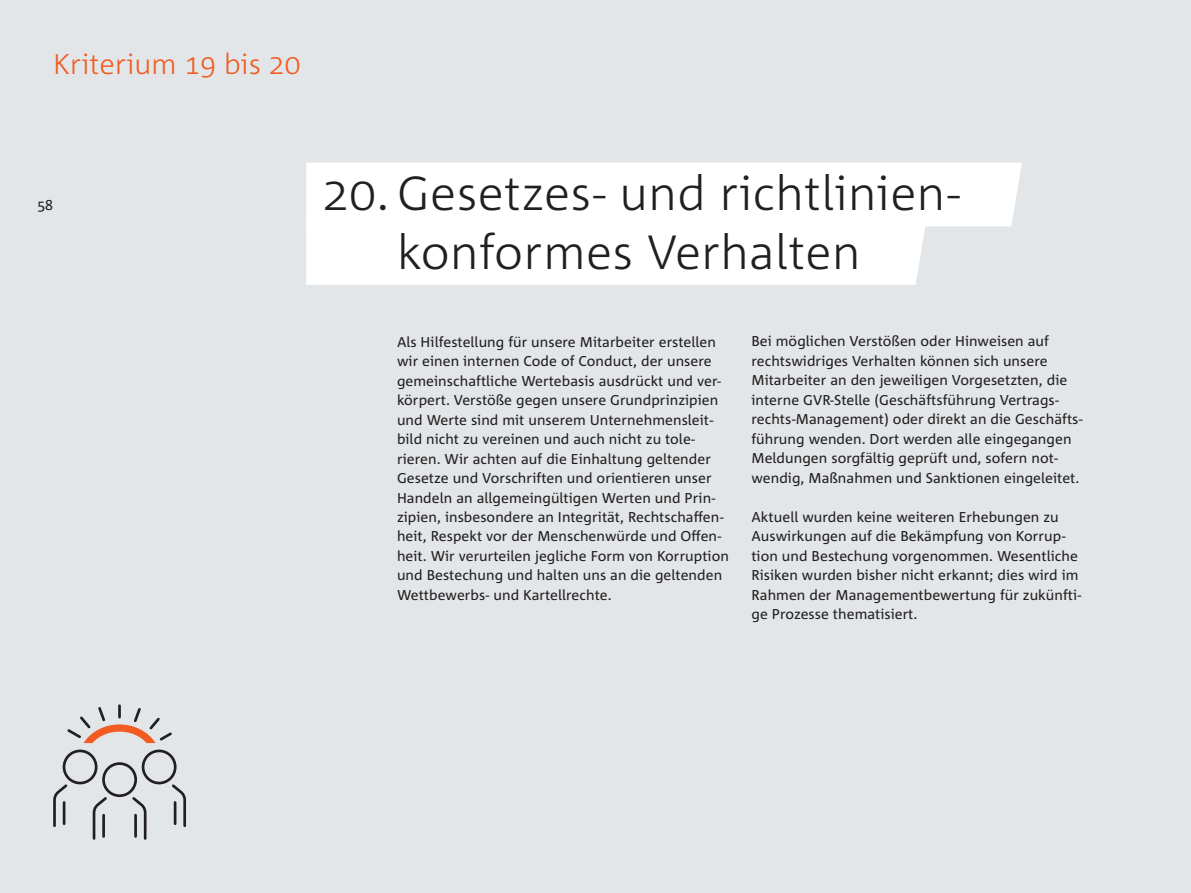
<style>
.page{position:relative;width:1191px;height:893px;background:#e3e6e8}
.page>*{position:absolute;margin:0;border:0;box-sizing:border-box;transform-origin:0 0}
.t1{font:300 48px/58.5px "Corpid E1 s";letter-spacing:.01em;color:#231f20;text-align:center}
.t2{font:300 28.5px "Corpid E1 s";letter-spacing:.005em;color:#f25b21}
.t3{font:14.25px/19.5px "Corpid E1 s";letter-spacing:.005em;color:#231f20}
</style>
<div class="page">
<div style="left:306px;top:226px;width:620px;height:59px;background:#fff"></div>
<div style="left:306px;top:163px;width:716px;height:63px;background:#fff"></div>
<svg style="left:53px;top:704px;width:134px;height:136px"></svg>
<h2 class="t2" style="left:53px;top:46px;width:249px">Kriterium 19 bis 20</h2>
<p class="t3" style="left:37px;top:195px;width:17px">58</p>
<h1 class="t1" style="left:322px;top:163px;width:639px">20.Gesetzes- und richtlinien&shy;konformes Verhalten</h1>
<p class="t3" style="left:397px;top:331px;width:333px">Als Hilfestellung für unsere Mitarbeiter erstellen wir einen internen Code of Conduct, der unsere gemeinschaftliche Wertebasis ausdrückt und ver&shy;körpert. Verstöße gegen unsere Grundprinzipien und Werte sind mit unserem Unternehmensleit&shy;bild nicht zu vereinen und auch nicht zu tole&shy;rieren. Wir achten auf die Einhaltung geltender Gesetze und Vorschriften und orientieren unser Handeln an allgemeingültigen Werten und Prin&shy;zipien, insbesondere an Integrität, Rechtschaffen&shy;heit, Respekt vor der Menschenwürde und Offen&shy;heit. Wir verurteilen jegliche Form von Korruption und Bestechung und halten uns an die geltenden Wettbewerbs- und Kartellrechte.</p>
<p class="t3" style="left:751px;top:331px;width:333px">Bei möglichen Verstößen oder Hinweisen auf rechtswidriges Verhalten können sich unsere Mitarbeiter an den jeweiligen Vorgesetzten, die interne GVR-Stelle (Geschäftsführung Vertrags&shy;rechts-Management) oder direkt an die Geschäfts&shy;führung wenden. Dort werden alle eingegangen Meldungen sorgfältig geprüft und, sofern not&shy;wendig, Maßnahmen und Sanktionen eingeleitet.</p>
<p class="t3" style="left:751px;top:507px;width:331px">Aktuell wurden keine weiteren Erhebungen zu Auswirkungen auf die Bekämpfung von Korrup&shy;tion und Bestechung vorgenommen. Wesentliche Risiken wurden bisher nicht erkannt; dies wird im Rahmen der Managementbewertung für zukünfti&shy;ge Prozesse thematisiert.</p>
</div>
